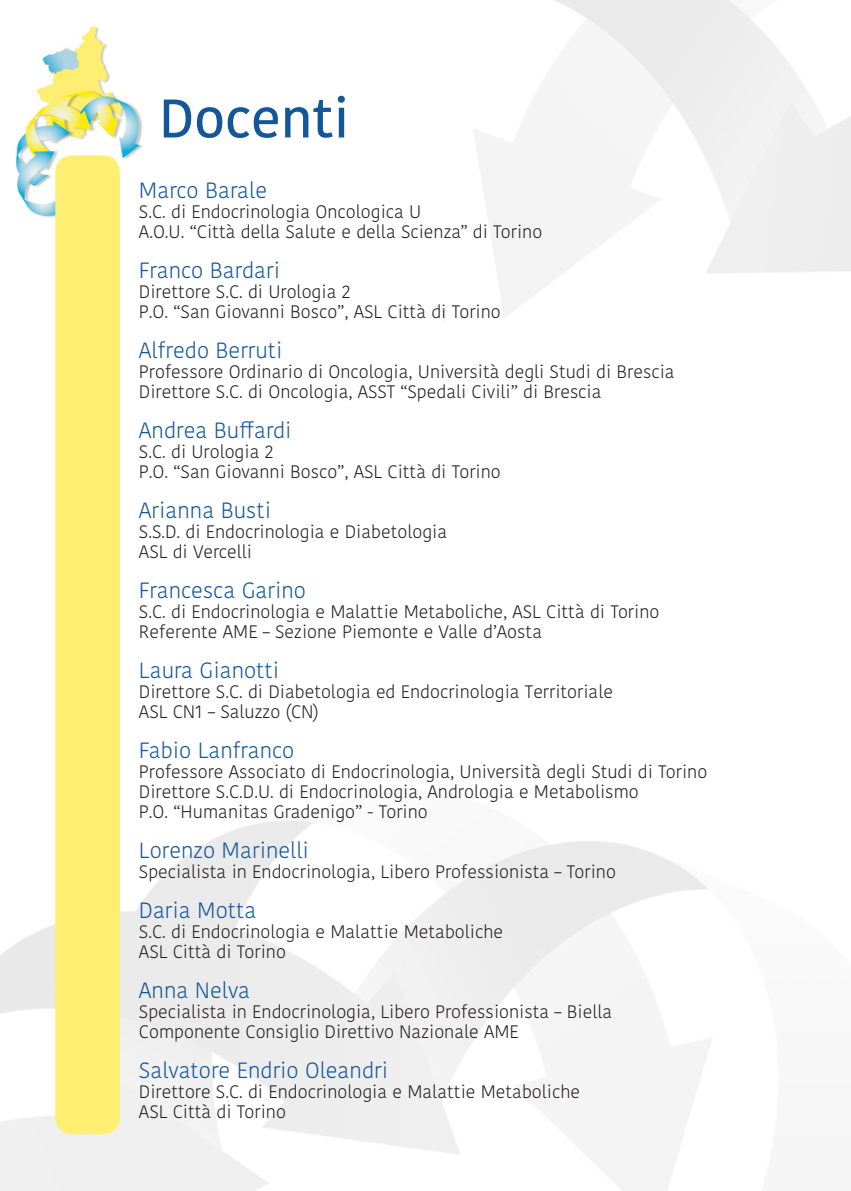
<style>
.page{position:relative;width:851px;height:1191px;background:#fff}
.page>*{position:absolute;margin:0;border:0;box-sizing:border-box;transform-origin:0 0}
.t1{font:500 54px "Kohinoor Bangla";color:#13569a}
.t2{font:300 22px "Kohinoor Bangla";color:#13569a}
.t3{font:300 18px "Kohinoor Bangla";color:#231f20}
</style>
<div class="page">
<img style="left:15px;top:26px;width:128px;height:191px">
<div style="left:55px;top:155px;width:65px;height:979px;background:#feef72;border-radius:17px"></div>
<p class="t1" style="left:159px;top:75px;width:192px">Docenti</p>
<p class="t2" style="left:139px;top:173px;width:130px">Marco Barale</p>
<p class="t3" style="left:139px;top:198px;width:284px">S.C. di Endocrinologia Oncologica U</p>
<p class="t3" style="left:139px;top:218px;width:405px">A.O.U. “Città della Salute e della Scienza” di Torino</p>
<p class="t2" style="left:139px;top:253px;width:142px">Franco Bardari</p>
<p class="t3" style="left:139px;top:278px;width:213px">Direttore S.C. di Urologia 2</p>
<p class="t3" style="left:139px;top:298px;width:363px">P.O. “San Giovanni Bosco”, ASL Città di Torino</p>
<p class="t2" style="left:139px;top:333px;width:145px">Alfredo Berruti</p>
<p class="t3" style="left:139px;top:358px;width:537px">Professore Ordinario di Oncologia, Università degli Studi di Brescia</p>
<p class="t3" style="left:139px;top:378px;width:464px">Direttore S.C. di Oncologia, ASST “Spedali Civili” di Brescia</p>
<p class="t2" style="left:139px;top:413px;width:154px">Andrea Buffardi</p>
<p class="t3" style="left:139px;top:438px;width:136px">S.C. di Urologia 2</p>
<p class="t3" style="left:139px;top:458px;width:363px">P.O. “San Giovanni Bosco”, ASL Città di Torino</p>
<p class="t2" style="left:139px;top:493px;width:134px">Arianna Busti</p>
<p class="t3" style="left:139px;top:518px;width:309px">S.S.D. di Endocrinologia e Diabetologia</p>
<p class="t3" style="left:139px;top:538px;width:115px">ASL di Vercelli</p>
<p class="t2" style="left:139px;top:573px;width:168px">Francesca Garino</p>
<p class="t3" style="left:139px;top:598px;width:522px">S.C. di Endocrinologia e Malattie Metaboliche, ASL Città di Torino</p>
<p class="t3" style="left:139px;top:618px;width:404px">Referente AME – Sezione Piemonte e Valle d’Aosta</p>
<p class="t2" style="left:139px;top:653px;width:142px">Laura Gianotti</p>
<p class="t3" style="left:139px;top:678px;width:475px">Direttore S.C. di Diabetologia ed Endocrinologia Territoriale</p>
<p class="t3" style="left:139px;top:698px;width:181px">ASL CN1 – Saluzzo (CN)</p>
<p class="t2" style="left:139px;top:733px;width:157px">Fabio Lanfranco</p>
<p class="t3" style="left:139px;top:758px;width:569px">Professore Associato di Endocrinologia, Università degli Studi di Torino</p>
<p class="t3" style="left:139px;top:778px;width:501px">Direttore S.C.D.U. di Endocrinologia, Andrologia e Metabolismo</p>
<p class="t3" style="left:139px;top:798px;width:290px">P.O. “Humanitas Gradenigo” - Torino</p>
<p class="t2" style="left:139px;top:833px;width:171px">Lorenzo Marinelli</p>
<p class="t3" style="left:139px;top:858px;width:478px">Specialista in Endocrinologia, Libero Professionista – Torino</p>
<p class="t2" style="left:139px;top:893px;width:119px">Daria Motta</p>
<p class="t3" style="left:139px;top:918px;width:365px">S.C. di Endocrinologia e Malattie Metaboliche</p>
<p class="t3" style="left:139px;top:938px;width:148px">ASL Città di Torino</p>
<p class="t2" style="left:139px;top:973px;width:112px">Anna Nelva</p>
<p class="t3" style="left:139px;top:998px;width:475px">Specialista in Endocrinologia, Libero Professionista – Biella</p>
<p class="t3" style="left:139px;top:1018px;width:381px">Componente Consiglio Direttivo Nazionale AME</p>
<p class="t2" style="left:139px;top:1053px;width:250px">Salvatore Endrio Oleandri</p>
<p class="t3" style="left:139px;top:1078px;width:442px">Direttore S.C. di Endocrinologia e Malattie Metaboliche</p>
<p class="t3" style="left:139px;top:1098px;width:148px">ASL Città di Torino</p>
</div>
